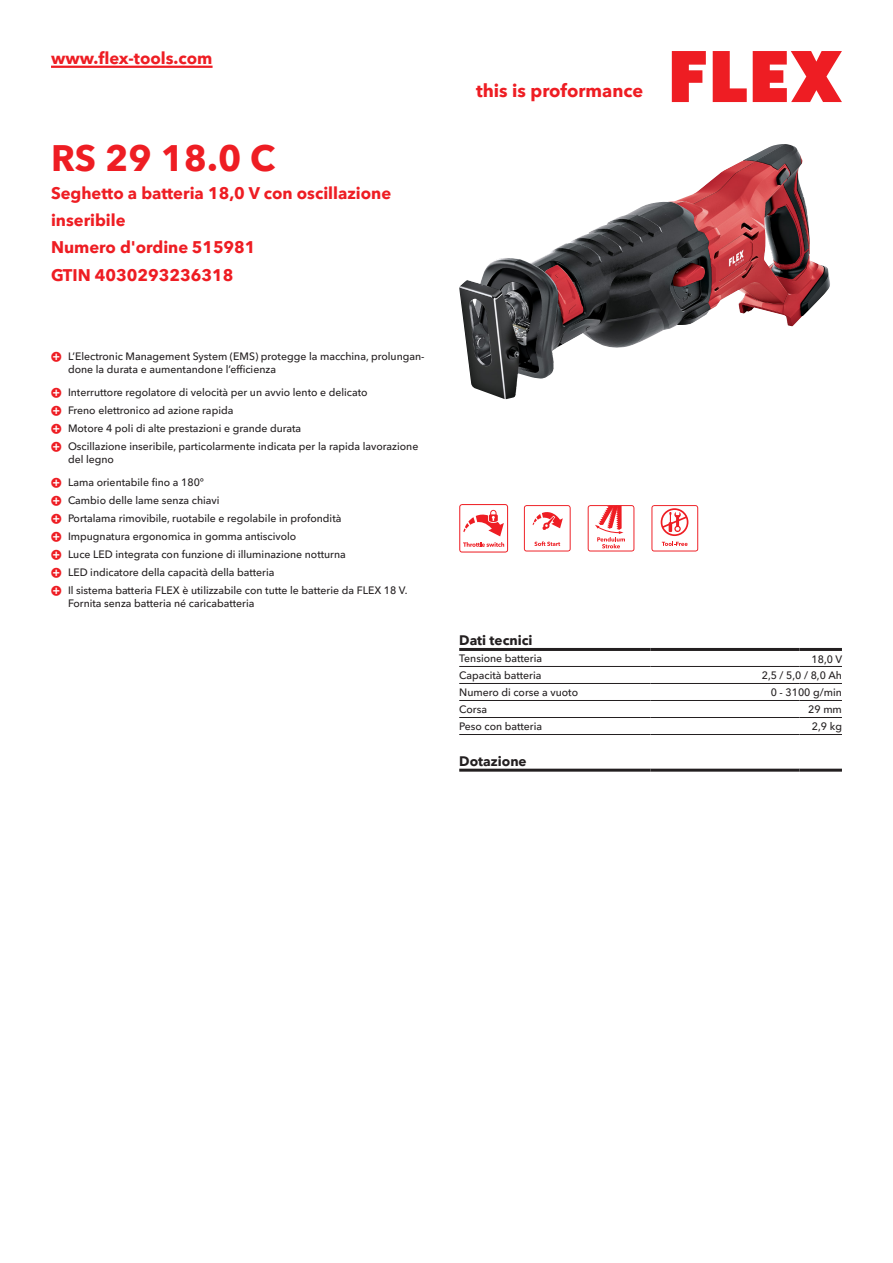
<style>
.page{position:relative;width:893px;height:1263px;background:#fff}
.page>*{position:absolute;margin:0;border:0;box-sizing:border-box;transform-origin:0 0}
.CB_AF_Product-name{font:700 36px "Avenir Next W1 G";color:#ee1d23}
.t1{font:700 18px "Avenir Next W1 G";color:#ee1d23}
.CB_AF_Product-short{font:700 16.5px/27px "Avenir Next W1 G";color:#ee1d23}
.CB_AF_Order-number{font:700 16.5px "Avenir Next W1 G";color:#ee1d23}
.CB_AF_Table-headline{font:700 13.5px "Avenir Next W1 G";color:#231f20}
.CB_AF_Table-specific{font:500 10.5px/12.6px "Avenir Next W1 G";color:#231f20}
</style>
<div class="page">
<svg style="left:672px;top:51px;width:34px;height:51px"></svg>
<svg style="left:713px;top:51px;width:34px;height:51px"></svg>
<svg style="left:753px;top:51px;width:89px;height:51px"></svg>
<hr style="left:51px;top:66px;width:162px;height:2px;background:#ee1d23">
<img style="left:459px;top:144px;width:371px;height:255px">
<hr style="left:459px;top:666px;width:192px;height:1px;background:#231f20">
<hr style="left:651px;top:666px;width:148px;height:1px;background:#231f20">
<hr style="left:799px;top:666px;width:43px;height:1px;background:#231f20">
<hr style="left:459px;top:683px;width:192px;height:1px;background:#231f20">
<hr style="left:651px;top:683px;width:148px;height:1px;background:#231f20">
<hr style="left:799px;top:683px;width:43px;height:1px;background:#231f20">
<hr style="left:459px;top:700px;width:192px;height:1px;background:#231f20">
<hr style="left:651px;top:700px;width:148px;height:1px;background:#231f20">
<hr style="left:799px;top:700px;width:43px;height:1px;background:#231f20">
<hr style="left:459px;top:717px;width:192px;height:1px;background:#231f20">
<hr style="left:651px;top:717px;width:148px;height:1px;background:#231f20">
<hr style="left:799px;top:717px;width:43px;height:1px;background:#231f20">
<hr style="left:459px;top:734px;width:192px;height:1px;background:#231f20">
<hr style="left:651px;top:734px;width:148px;height:1px;background:#231f20">
<hr style="left:799px;top:734px;width:43px;height:1px;background:#231f20">
<hr style="left:459px;top:648px;width:192px;height:3px;background:#231f20">
<hr style="left:651px;top:648px;width:148px;height:3px;background:#231f20">
<hr style="left:799px;top:648px;width:43px;height:3px;background:#231f20">
<hr style="left:459px;top:769px;width:192px;height:3px;background:#231f20">
<hr style="left:651px;top:769px;width:148px;height:3px;background:#231f20">
<hr style="left:799px;top:769px;width:43px;height:3px;background:#231f20">
<svg style="left:459px;top:504px;width:49px;height:48px"></svg>
<svg style="left:524px;top:505px;width:47px;height:46px"></svg>
<svg style="left:588px;top:505px;width:46px;height:46px"></svg>
<svg style="left:651px;top:505px;width:47px;height:46px"></svg>
<h3 class="CB_AF_Product-short" style="left:51px;top:43px;width:163px">www.flex-tools.com</h3>
<p class="CB_AF_Product-name" style="left:51px;top:130px;width:226px">RS 29 18.0 C</p>
<p class="CB_AF_Product-short" style="left:51px;top:178px;width:342px">Seghetto a batteria 18,0 V con oscillazione inseribile</p>
<p class="CB_AF_Order-number" style="left:51px;top:234px;width:206px">Numero d'ordine 515981</p>
<p class="CB_AF_Order-number" style="left:51px;top:262px;width:184px">GTIN 4030293236318</p>
<p class="CB_AF_Table-specific" style="left:68px;top:349px;width:358px">L’Electronic Management System (EMS) protegge la macchina, prolungan&shy;done la durata e aumentandone l’efficienza</p>
<p class="CB_AF_Table-specific" style="left:68px;top:385px;width:301px">Interruttore regolatore di velocità per un avvio lento e delicato</p>
<p class="CB_AF_Table-specific" style="left:68px;top:403px;width:167px">Freno elettronico ad azione rapida</p>
<p class="CB_AF_Table-specific" style="left:68px;top:421px;width:235px">Motore 4 poli di alte prestazioni e grande durata</p>
<p class="CB_AF_Table-specific" style="left:68px;top:439px;width:352px">Oscillazione inseribile, particolarmente indicata per la rapida lavorazione del legno</p>
<p class="CB_AF_Table-specific" style="left:68px;top:475px;width:138px">Lama orientabile fino a 180°</p>
<p class="CB_AF_Table-specific" style="left:68px;top:493px;width:153px">Cambio delle lame senza chiavi</p>
<p class="CB_AF_Table-specific" style="left:68px;top:511px;width:275px">Portalama rimovibile, ruotabile e regolabile in profondità</p>
<p class="CB_AF_Table-specific" style="left:68px;top:529px;width:230px">Impugnatura ergonomica in gomma antiscivolo</p>
<p class="CB_AF_Table-specific" style="left:68px;top:547px;width:279px">Luce LED integrata con funzione di illuminazione notturna</p>
<p class="CB_AF_Table-specific" style="left:68px;top:565px;width:208px">LED indicatore della capacità della batteria</p>
<p class="CB_AF_Table-specific" style="left:68px;top:583px;width:341px">Il sistema batteria FLEX è utilizzabile con tutte le batterie da FLEX 18 V.<br>Fornita senza batteria né caricabatteria</p>
<h2 class="t1" style="left:476px;top:77px;width:169px">this is proformance</h2>
<p class="CB_AF_Table-headline" style="left:459px;top:630px;width:75px">Dati tecnici</p>
<p class="CB_AF_Table-specific" style="left:459px;top:651px;width:84px">Tensione batteria</p>
<p class="CB_AF_Table-specific" style="left:811px;top:652px;width:32px">18,0 V</p>
<p class="CB_AF_Table-specific" style="left:459px;top:668px;width:84px">Capacità batteria</p>
<p class="CB_AF_Table-specific" style="left:762px;top:668px;width:82px">2,5 / 5,0 / 8,0 Ah</p>
<p class="CB_AF_Table-specific" style="left:459px;top:685px;width:120px">Numero di corse a vuoto</p>
<p class="CB_AF_Table-specific" style="left:771px;top:685px;width:73px">0 - 3100 g/min</p>
<p class="CB_AF_Table-specific" style="left:459px;top:702px;width:29px">Corsa</p>
<p class="CB_AF_Table-specific" style="left:808px;top:702px;width:35px">29 mm</p>
<p class="CB_AF_Table-specific" style="left:459px;top:719px;width:84px">Peso con batteria</p>
<p class="CB_AF_Table-specific" style="left:812px;top:719px;width:32px">2,9 kg</p>
<p class="CB_AF_Table-headline" style="left:459px;top:750px;width:69px">Dotazione</p>
</div>
